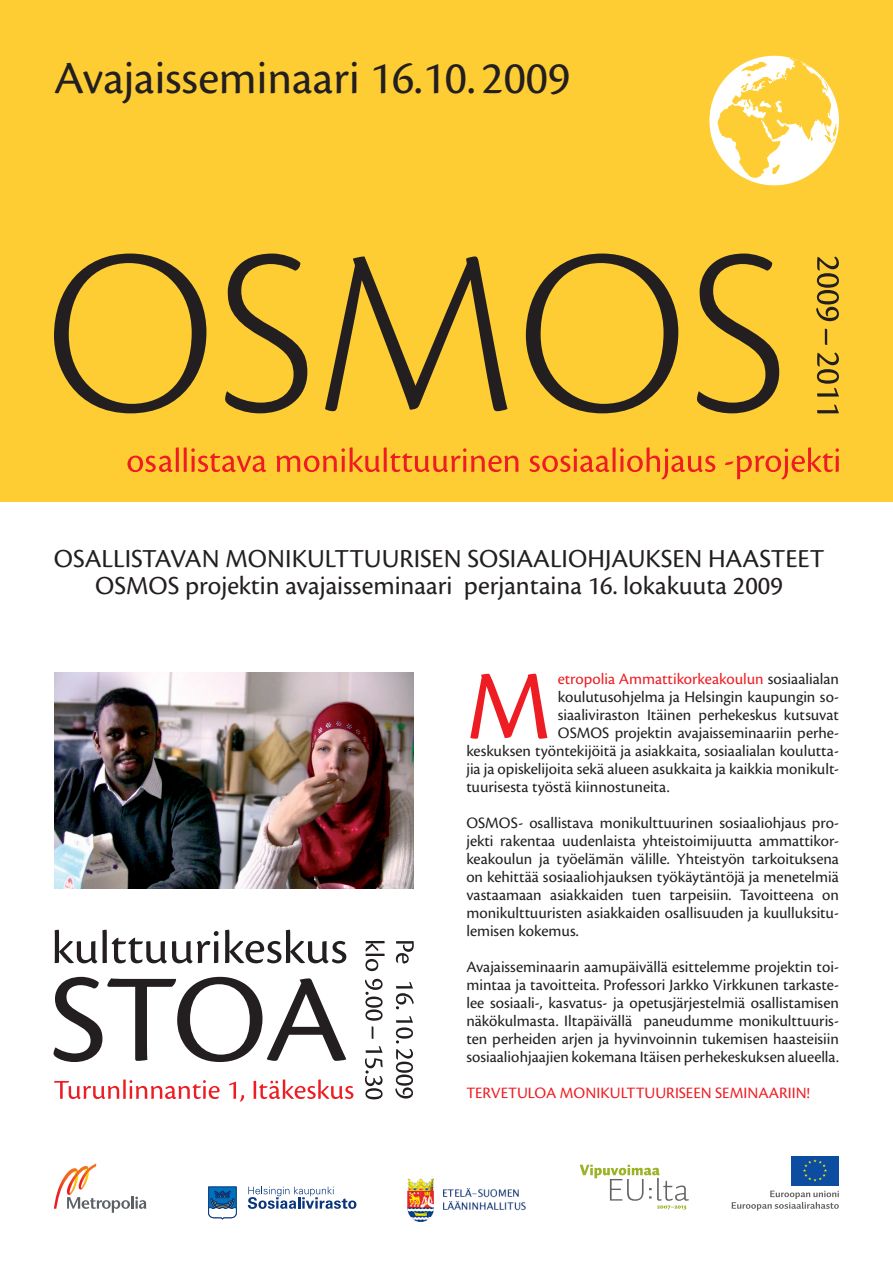
<style>
.page{position:relative;width:893px;height:1263px;background:#fff}
.page>*{position:absolute;margin:0;border:0;box-sizing:border-box;transform-origin:0 0}
.leipa{font:102.3px "Cronos Pro";color:#ee1d23}
.t1{font:48px "Cronos Pro";color:#231f20}
.leipa-2{font:27px "Cronos Pro";color:#231f20}
.leipa-3{font:16.5px/18px "Cronos Pro";color:#231f20;text-align:justify}
.leipa-4{font:16.5px "Cronos Pro";color:#ee1d23}
.s1{color:#231f20}
</style>
<div class="page">
<div style="left:0;top:0;width:893px;height:502px;background:#fecd33"></div>
<svg style="left:127px;top:447px;width:712px;height:32px"></svg>
<svg style="left:54px;top:254px;width:725px;height:159px"></svg>
<svg style="left:816px;top:257px;width:23px;height:156px"></svg>
<div style="left:709px;top:56px;width:130px;height:129px;background:#fff;border-radius:50%"></div>
<svg style="left:717px;top:58px;width:120px;height:122px"></svg>
<img style="left:54px;top:673px;width:359px;height:215px">
<svg style="left:54px;top:1163px;width:92px;height:50px"></svg>
<svg style="left:208px;top:1186px;width:29px;height:33px"></svg>
<svg style="left:248px;top:1187px;width:108px;height:22px"></svg>
<svg style="left:732px;top:1190px;width:107px;height:20px"></svg>
<div style="left:791px;top:1156px;width:48px;height:29px;background:#0d4da1"></div>
<svg style="left:803px;top:1159px;width:24px;height:22px"></svg>
<svg style="left:580px;top:1165px;width:109px;height:44px"></svg>
<img style="left:407px;top:1178px;width:119px;height:44px">
<svg style="left:54px;top:977px;width:292px;height:85px"></svg>
<svg style="left:55px;top:930px;width:291px;height:33px"></svg>
<svg style="left:54px;top:1079px;width:299px;height:23px"></svg>
<svg style="left:365px;top:941px;width:20px;height:158px"></svg>
<svg style="left:395px;top:941px;width:19px;height:157px"></svg>
<p class="t1" style="left:54px;top:51px;width:518px">Avajaisseminaari 16.10. 2009</p>
<p class="leipa-2" style="left:54px;top:543px;width:772px">OSALLISTAVAN MONIKULTTUURISEN SOSIAALIOHJAUKSEN HAASTEET</p>
<p class="leipa-2" style="left:95px;top:570px;width:689px">OSMOS projektin avajaisseminaari perjantaina 16. lokakuuta 2009</p>
<p class="leipa" style="left:466px;top:647px;width:87px">M</p>
<p class="leipa-4" style="left:558px;top:669px;width:283px">etropolia Ammattikorkeakoulun <span class="s1">sosiaalialan</span></p>
<p class="leipa-3" style="left:558px;top:688px;width:283px">koulutusohjelma ja Helsingin kaupungin so-</p>
<p class="leipa-3" style="left:558px;top:706px;width:283px">siaaliviraston Itäinen perhekeskus kutsuvat</p>
<p class="leipa-3" style="left:558px;top:724px;width:283px">OSMOS projektin avajaisseminaariin perhe-</p>
<p class="leipa-3" style="left:466px;top:742px;width:374px">keskuksen työntekijöitä ja asiakkaita, sosiaalialan koulutta-</p>
<p class="leipa-3" style="left:466px;top:760px;width:374px">jia ja opiskelijoita sekä alueen asukkaita ja kaikkia monikult-</p>
<p class="leipa-3" style="left:466px;top:778px;width:205px">tuurisesta työstä kiinnostuneita.</p>
<p class="leipa-3" style="left:466px;top:814px;width:374px">OSMOS- osallistava monikulttuurinen sosiaaliohjaus pro&shy;jekti rakentaa uudenlaista yhteistoimijuutta ammattikor&shy;keakoulun ja työelämän välille. Yhteistyön tarkoituksena on kehittää sosiaaliohjauksen työkäytäntöjä ja menetelmiä vastaamaan asiakkaiden tuen tarpeisiin. Tavoitteena on monikulttuuristen asiakkaiden osallisuuden ja kuulluksitu&shy;lemisen kokemus.</p>
<p class="leipa-3" style="left:466px;top:958px;width:374px">Avajaisseminaarin aamupäivällä esittelemme projektin toi&shy;mintaa ja tavoitteita. Professori Jarkko Virkkunen tarkaste&shy;lee sosiaali-, kasvatus- ja opetusjärjestelmiä osallistamisen näkökulmasta. Iltapäivällä paneudumme monikulttuuris&shy;ten perheiden arjen ja hyvinvoinnin tukemisen haasteisiin sosiaaliohjaajien kokemana Itäisen perhekeskuksen alueella.</p>
<p class="leipa-4" style="left:466px;top:1083px;width:345px">TERVETULOA MONIKULTTUURISEEN SEMINAARIIN!</p>
</div>
